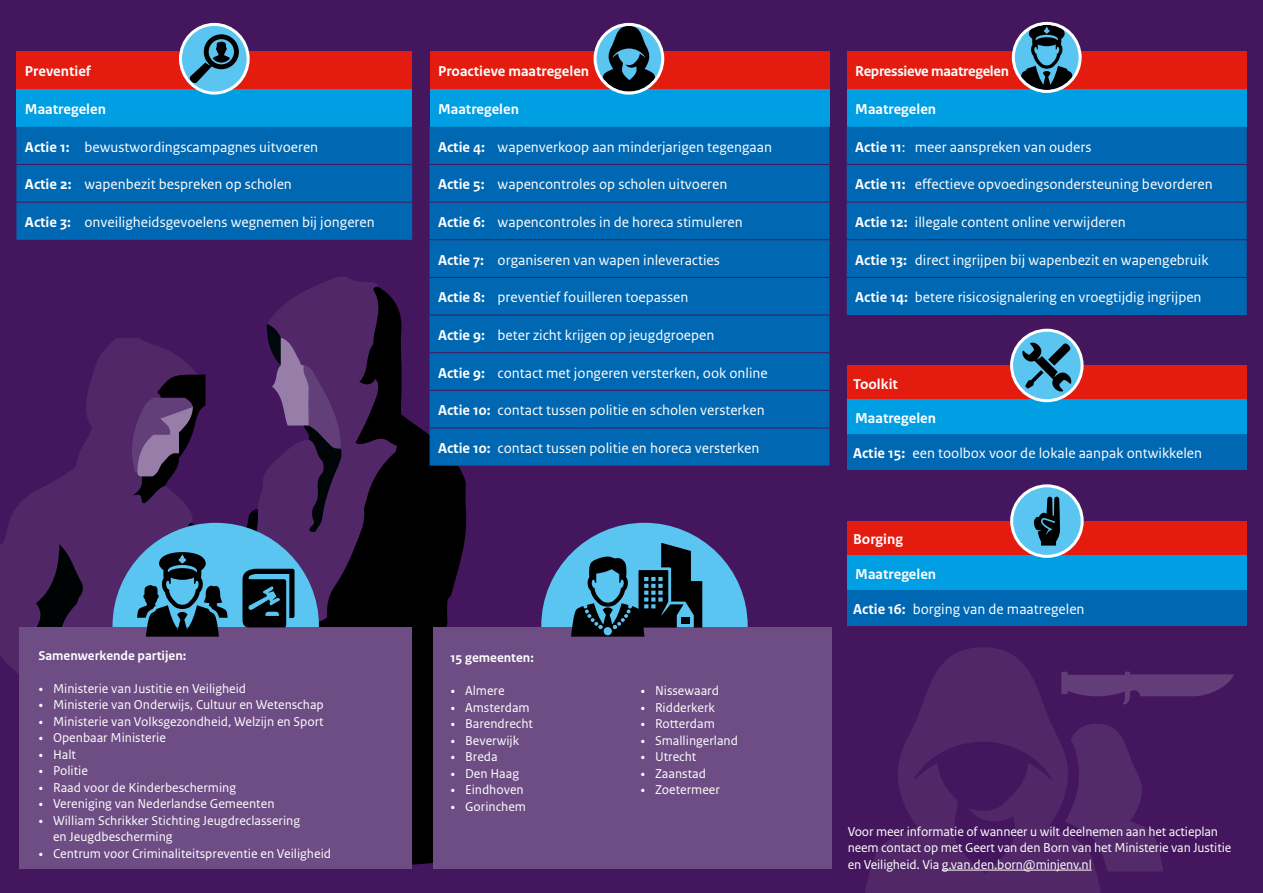
<style>
.page{position:relative;width:1263px;height:893px;background:#fff}
.page>*{position:absolute;margin:0;border:0;box-sizing:border-box;transform-origin:0 0}
.t1{font:15px "Rijksoverheid Sans Text";color:#fff}
.t2{font:700 15px "Rijksoverheid Sans Text";color:#fff}
.t3{font:700 15px "Rijksoverheid Sans Text";letter-spacing:-.02em;color:#fff}
.t4{font:13.5px/16.5px "Rijksoverheid Sans Text";color:#fff}
.t5{font:700 13.5px "Rijksoverheid Sans Text";color:#fff}
.s1{font-weight:700}
.s2{font-family:"Rijksoverheid Serif"}
</style>
<div class="page">
<div style="left:0;top:455px;width:1263px;height:438px;background:#44165d"></div>
<svg style="left:1105px;top:725px;width:58px;height:147px"></svg>
<svg style="left:865px;top:647px;width:240px;height:246px;fill:#512768"></svg>
<div style="left:0;top:0;width:1263px;height:455px;background:#44165d"></div>
<svg style="left:397px;top:285px;width:71px;height:580px;fill:#000"></svg>
<svg style="left:267px;top:277px;width:130px;height:351px;background:#291335"></svg>
<div style="left:19px;top:628px;width:393px;height:241px;background:#6e4d84"></div>
<div style="left:16px;top:52px;width:396px;height:37px;background:#e41c0f"></div>
<div style="left:16px;top:89px;width:396px;height:38px;background:#009ee3"></div>
<div style="left:16px;top:127px;width:396px;height:113px;background:#0068b3"></div>
<hr style="left:16px;top:164px;width:396px;height:1px;background:#44165d">
<hr style="left:16px;top:202px;width:396px;height:1px;background:#44165d">
<div style="left:847px;top:521px;width:400px;height:34px;background:#e41c0f"></div>
<div style="left:847px;top:555px;width:400px;height:36px;background:#009ee3"></div>
<div style="left:847px;top:591px;width:400px;height:35px;background:#0068b3"></div>
<div style="left:1012px;top:486px;width:70px;height:70px;background:#5bc5f2;border-radius:50%"></div>
<div style="left:1010px;top:484px;width:74px;height:74px;border:3px solid #fff;border-radius:50%"></div>
<svg style="left:1033px;top:497px;width:27px;height:49px"></svg>
<svg style="left:0;top:324px;width:344px;height:350px"></svg>
<div style="left:541px;top:523px;width:207px;height:206px;background:#5bc5f2;border-radius:50%"></div>
<div style="left:430px;top:51px;width:399px;height:38px;background:#e41c0f"></div>
<div style="left:430px;top:89px;width:399px;height:38px;background:#009ee3"></div>
<div style="left:430px;top:127px;width:399px;height:339px;background:#0068b3"></div>
<hr style="left:430px;top:164px;width:399px;height:1px;background:#44165d">
<hr style="left:430px;top:202px;width:399px;height:1px;background:#44165d">
<hr style="left:430px;top:239px;width:399px;height:1px;background:#44165d">
<hr style="left:430px;top:277px;width:399px;height:1px;background:#44165d">
<hr style="left:430px;top:315px;width:399px;height:1px;background:#44165d">
<hr style="left:430px;top:352px;width:399px;height:1px;background:#44165d">
<hr style="left:430px;top:390px;width:399px;height:1px;background:#44165d">
<hr style="left:430px;top:428px;width:399px;height:1px;background:#44165d">
<svg style="left:595px;top:24px;width:68px;height:69px"></svg>
<svg style="left:600px;top:26px;width:58px;height:65px;background:#3b5d71"></svg>
<div style="left:594px;top:23px;width:70px;height:72px;border:3px solid #fff;border-radius:50%"></div>
<svg style="left:180px;top:24px;width:68px;height:69px"></svg>
<div style="left:179px;top:23px;width:71px;height:72px;border:3px solid #fff;border-radius:50%"></div>
<div style="left:433px;top:628px;width:399px;height:241px;background:#6e4d84"></div>
<hr style="left:942px;top:870px;width:150px;height:1px;background:#fff">
<svg style="left:571px;top:543px;width:131px;height:94px"></svg>
<div style="left:847px;top:365px;width:399px;height:35px;background:#e41c0f"></div>
<div style="left:847px;top:400px;width:399px;height:35px;background:#009ee3"></div>
<div style="left:847px;top:435px;width:399px;height:35px;background:#0068b3"></div>
<svg style="left:1011px;top:330px;width:71px;height:71px"></svg>
<div style="left:1010px;top:329px;width:73px;height:73px;border:3px solid #fff;border-radius:50%"></div>
<svg style="left:1022px;top:342px;width:50px;height:50px;background:#3b7e9b"></svg>
<div style="left:847px;top:51px;width:400px;height:38px;background:#e41c0f"></div>
<div style="left:847px;top:89px;width:400px;height:38px;background:#009ee3"></div>
<div style="left:847px;top:127px;width:400px;height:188px;background:#0068b3"></div>
<hr style="left:847px;top:202px;width:400px;height:1px;background:#44165d">
<hr style="left:847px;top:239px;width:400px;height:1px;background:#44165d">
<hr style="left:847px;top:277px;width:400px;height:1px;background:#44165d">
<hr style="left:847px;top:164px;width:400px;height:1px;background:#44165d">
<svg style="left:1013px;top:23px;width:67px;height:68px"></svg>
<svg style="left:1019px;top:25px;width:56px;height:65px;background:#446e86"></svg>
<div style="left:1012px;top:22px;width:70px;height:71px;border:3px solid #fff;border-radius:50%"></div>
<svg style="left:189px;top:34px;width:50px;height:49px;background:#3c809d"></svg>
<svg style="left:1061px;top:672px;width:173px;height:33px"></svg>
<p class="t2" style="left:25px;top:63px;width:67px">Preventief</p>
<p class="t2" style="left:25px;top:101px;width:82px">Maatregelen</p>
<p class="t1" style="left:25px;top:138px;width:295px"><span class="s1">Actie 1:</span> bewustwordingscampagnes uitvoeren</p>
<p class="t1" style="left:25px;top:176px;width:268px"><span class="s1">Actie 2:</span> wapenbezit bespreken op scholen</p>
<p class="t1" style="left:25px;top:214px;width:351px"><span class="s1">Actie 3:</span> onveiligheidsgevoelens wegnemen bij jongeren</p>
<p class="t2" style="left:438px;top:63px;width:153px">Proactieve maatregelen</p>
<p class="t2" style="left:438px;top:101px;width:82px">Maatregelen</p>
<p class="t1" style="left:438px;top:138px;width:335px"><span class="s1">Actie 4:</span> wapenverkoop aan minderjarigen tegengaan</p>
<p class="t1" style="left:438px;top:176px;width:291px"><span class="s1">Actie 5:</span> wapencontroles op scholen uitvoeren</p>
<p class="t1" style="left:438px;top:213px;width:306px"><span class="s1">Actie 6:</span> wapencontroles in de horeca stimuleren</p>
<p class="t1" style="left:438px;top:251px;width:283px"><span class="s1">Actie 7:</span> organiseren van wapen inleveracties</p>
<p class="t1" style="left:438px;top:289px;width:252px"><span class="s1">Actie 8:</span> preventief fouilleren toepassen</p>
<p class="t1" style="left:438px;top:326px;width:278px"><span class="s1">Actie 9:</span> beter zicht krijgen op jeugdgroepen</p>
<p class="t1" style="left:438px;top:364px;width:331px"><span class="s1">Actie 9:</span> contact met jongeren versterken, ook online</p>
<p class="t1" style="left:438px;top:402px;width:328px"><span class="s1">Actie 10:</span> contact tussen politie en scholen versterken</p>
<p class="t1" style="left:438px;top:439px;width:323px"><span class="s1">Actie 10:</span> contact tussen politie en horeca versterken</p>
<p class="t5" style="left:38px;top:648px;width:149px">Samenwerkende partijen:</p>
<p class="t4" style="left:38px;top:680px;width:209px"><span class="s2">•</span> Ministerie van Justitie en Veiligheid</p>
<p class="t4" style="left:38px;top:697px;width:287px"><span class="s2">•</span> Ministerie van Onderwijs, Cultuur en Wetenschap</p>
<p class="t4" style="left:38px;top:713px;width:287px"><span class="s2">•</span> Ministerie van Volksgezondheid, Welzijn en Sport</p>
<p class="t4" style="left:38px;top:730px;width:129px"><span class="s2">•</span> Openbaar Ministerie</p>
<p class="t4" style="left:38px;top:746px;width:39px"><span class="s2">•</span> Halt</p>
<p class="t4" style="left:38px;top:763px;width:51px"><span class="s2">•</span> Politie</p>
<p class="t4" style="left:38px;top:779px;width:199px"><span class="s2">•</span> Raad voor de Kinderbescherming</p>
<p class="t4" style="left:38px;top:796px;width:238px"><span class="s2">•</span> Vereniging van Nederlandse Gemeenten</p>
<p class="t4" style="left:53px;top:812px;width:249px;text-indent:-15px"><span class="s2">•</span> William Schrikker Stichting Jeugdreclassering en Jeugdbescherming</p>
<p class="t4" style="left:38px;top:845px;width:294px"><span class="s2">•</span> Centrum voor Criminaliteitspreventie en Veiligheid</p>
<p class="t5" style="left:450px;top:650px;width:85px">15 gemeenten:</p>
<p class="t4" style="left:450px;top:683px;width:56px"><span class="s2">•</span> Almere</p>
<p class="t4" style="left:450px;top:699px;width:81px"><span class="s2">•</span> Amsterdam</p>
<p class="t4" style="left:450px;top:716px;width:84px"><span class="s2">•</span> Barendrecht</p>
<p class="t4" style="left:450px;top:732px;width:70px"><span class="s2">•</span> Beverwijk</p>
<p class="t4" style="left:450px;top:749px;width:49px"><span class="s2">•</span> Breda</p>
<p class="t4" style="left:450px;top:765px;width:70px"><span class="s2">•</span> Den Haag</p>
<p class="t4" style="left:450px;top:782px;width:75px"><span class="s2">•</span> Eindhoven</p>
<p class="t4" style="left:450px;top:798px;width:77px"><span class="s2">•</span> Gorinchem</p>
<p class="t4" style="left:640px;top:683px;width:80px"><span class="s2">•</span> Nissewaard</p>
<p class="t4" style="left:640px;top:699px;width:76px"><span class="s2">•</span> Ridderkerk</p>
<p class="t4" style="left:640px;top:716px;width:76px"><span class="s2">•</span> Rotterdam</p>
<p class="t4" style="left:640px;top:732px;width:99px"><span class="s2">•</span> Smallingerland</p>
<p class="t4" style="left:640px;top:749px;width:58px"><span class="s2">•</span> Utrecht</p>
<p class="t4" style="left:640px;top:765px;width:67px"><span class="s2">•</span> Zaanstad</p>
<p class="t4" style="left:640px;top:782px;width:81px"><span class="s2">•</span> Zoetermeer</p>
<p class="t3" style="left:855px;top:63px;width:155px">Repressieve maatregelen</p>
<p class="t2" style="left:855px;top:101px;width:82px">Maatregelen</p>
<p class="t1" style="left:855px;top:138px;width:238px"><span class="s1">Actie 11</span>: meer aanspreken van ouders</p>
<p class="t1" style="left:855px;top:176px;width:359px"><span class="s1">Actie 11:</span> effectieve opvoedingsondersteuning bevorderen</p>
<p class="t1" style="left:855px;top:213px;width:272px"><span class="s1">Actie 12:</span> illegale content online verwijderen</p>
<p class="t1" style="left:855px;top:251px;width:355px"><span class="s1">Actie 13:</span> direct ingrijpen bij wapenbezit en wapengebruik</p>
<p class="t1" style="left:855px;top:289px;width:348px"><span class="s1">Actie 14:</span> betere risicosignalering en vroegtijdig ingrijpen</p>
<p class="t2" style="left:853px;top:375px;width:46px">Toolkit</p>
<p class="t2" style="left:855px;top:410px;width:82px">Maatregelen</p>
<p class="t1" style="left:853px;top:445px;width:351px"><span class="s1">Actie 15:</span> een toolbox voor de lokale aanpak ontwikkelen</p>
<p class="t2" style="left:853px;top:531px;width:51px">Borging</p>
<p class="t2" style="left:855px;top:566px;width:82px">Maatregelen</p>
<p class="t1" style="left:853px;top:601px;width:233px"><span class="s1">Actie 16:</span> borging van de maatregelen</p>
<p class="t4" style="left:848px;top:823px;width:385px">Voor meer informatie of wanneer u wilt deelnemen aan het actieplan neem contact op met Geert van den Born van het Ministerie van Justitie en Veiligheid. Via g.van.den.born@minjenv.nl</p>
</div>
